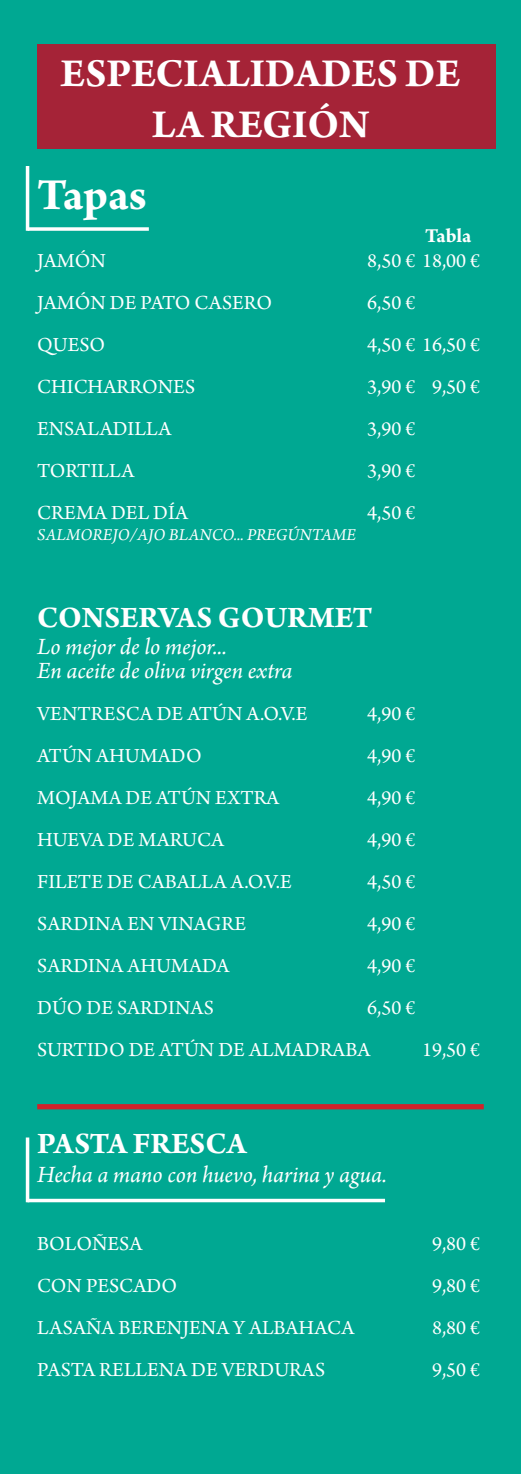
<style>
.page{position:relative;width:521px;height:1474px;background:#fff}
.page>*{position:absolute;margin:0;border:0;box-sizing:border-box;transform-origin:0 0}
.t1{font:700 47.25px "Arno Pro";letter-spacing:-.005em;color:#fff}
.t2{font:700 42px/50.4px "Arno Pro";color:#fff;text-align:center}
.t3{font:700 31.5px "Arno Pro";color:#fff}
.t4{font:italic 24.5px/24.5px "Arno Pro";letter-spacing:-.005em;color:#fff}
.t5{font:21px/42px "Arno Pro";color:#fff}
.t6{font:700 21px "Arno Pro";letter-spacing:-.005em;color:#fff}
.t7{font:italic 17.5px "Arno Pro";letter-spacing:.005em;color:#fff}
</style>
<div class="page">
<div style="left:0;top:0;width:521px;height:1473px;background:#00a892"></div>
<div style="left:37px;top:1104px;width:447px;height:5px;background:#d1232a"></div>
<div style="left:37px;top:45px;width:459px;height:104px;background:#a52337"></div>
<hr style="left:26px;top:1137px;width:3px;height:65px;background:#fff">
<svg style="left:29px;top:1198px;width:356px;height:4px"></svg>
<hr style="left:26px;top:166px;width:3px;height:65px;background:#fff">
<svg style="left:28px;top:227px;width:121px;height:4px"></svg>
<h2 class="t2" style="left:61px;top:51px;width:401px">ESPECIALIDADES DE<br>LA REGIÓN</h2>
<h1 class="t1" style="left:37px;top:167px;width:111px">Tapas</h1>
<p class="t6" style="left:425px;top:224px;width:48px">Tabla</p>
<p class="t5" style="left:37px;top:240px;width:70px">JAMÓN</p>
<p class="t5" style="left:367px;top:240px;width:114px">8,50 € 18,00 €</p>
<p class="t5" style="left:37px;top:282px;width:237px">JAMÓN DE PATO CASERO</p>
<p class="t5" style="left:367px;top:282px;width:50px">6,50 €</p>
<p class="t5" style="left:37px;top:324px;width:69px">QUESO</p>
<p class="t5" style="left:367px;top:324px;width:114px">4,50 € 16,50 €</p>
<p class="t5" style="left:37px;top:366px;width:159px">CHICHARRONES</p>
<p class="t5" style="left:367px;top:366px;width:114px">3,90 € 9,50 €</p>
<p class="t5" style="left:37px;top:408px;width:135px">ENSALADILLA</p>
<p class="t5" style="left:367px;top:408px;width:50px">3,90 €</p>
<p class="t5" style="left:37px;top:450px;width:99px">TORTILLA</p>
<p class="t5" style="left:367px;top:450px;width:50px">3,90 €</p>
<p class="t5" style="left:37px;top:492px;width:152px">CREMA DEL DÍA</p>
<p class="t5" style="left:367px;top:492px;width:50px">4,50 €</p>
<p class="t7" style="left:37px;top:524px;width:320px">SALMOREJO/AJO BLANCO... PREGÚNTAME</p>
<h3 class="t3" style="left:37px;top:599px;width:337px">CONSERVAS GOURMET</h3>
<p class="t4" style="left:37px;top:635px;width:257px">Lo mejor de lo mejor...<br>En aceite de oliva virgen extra</p>
<p class="t5" style="left:37px;top:694px;width:272px">VENTRESCA DE ATÚN A.O.V.E</p>
<p class="t5" style="left:367px;top:694px;width:50px">4,90 €</p>
<p class="t5" style="left:37px;top:736px;width:166px">ATÚN AHUMADO</p>
<p class="t5" style="left:367px;top:736px;width:50px">4,90 €</p>
<p class="t5" style="left:37px;top:778px;width:244px">MOJAMA DE ATÚN EXTRA</p>
<p class="t5" style="left:367px;top:778px;width:50px">4,90 €</p>
<p class="t5" style="left:37px;top:820px;width:188px">HUEVA DE MARUCA</p>
<p class="t5" style="left:367px;top:820px;width:50px">4,90 €</p>
<p class="t5" style="left:37px;top:862px;width:256px">FILETE DE CABALLA A.O.V.E</p>
<p class="t5" style="left:367px;top:862px;width:50px">4,50 €</p>
<p class="t5" style="left:37px;top:904px;width:210px">SARDINA EN VINAGRE</p>
<p class="t5" style="left:367px;top:904px;width:50px">4,90 €</p>
<p class="t5" style="left:37px;top:946px;width:194px">SARDINA AHUMADA</p>
<p class="t5" style="left:367px;top:946px;width:50px">4,90 €</p>
<p class="t5" style="left:37px;top:988px;width:178px">DÚO DE SARDINAS</p>
<p class="t5" style="left:37px;top:988px;width:380px;text-indent:330px">6,50 €<br>SURTIDO DE ATÚN DE ALMADRABA</p>
<p class="t5" style="left:422px;top:1030px;width:60px">19,50 €</p>
<h3 class="t3" style="left:37px;top:1125px;width:211px">PASTA FRESCA</h3>
<p class="t4" style="left:37px;top:1163px;width:351px">Hecha a mano con huevo, harina y agua.</p>
<p class="t5" style="left:37px;top:1223px;width:106px">BOLOÑESA</p>
<p class="t5" style="left:432px;top:1223px;width:50px">9,80 €</p>
<p class="t5" style="left:37px;top:1265px;width:141px">CON PESCADO</p>
<p class="t5" style="left:432px;top:1265px;width:50px">9,80 €</p>
<p class="t5" style="left:37px;top:1307px;width:319px">LASAÑA BERENJENA Y ALBAHACA</p>
<p class="t5" style="left:432px;top:1307px;width:50px">8,80 €</p>
<p class="t5" style="left:37px;top:1349px;width:290px">PASTA RELLENA DE VERDURAS</p>
<p class="t5" style="left:432px;top:1349px;width:50px">9,50 €</p>
</div>
